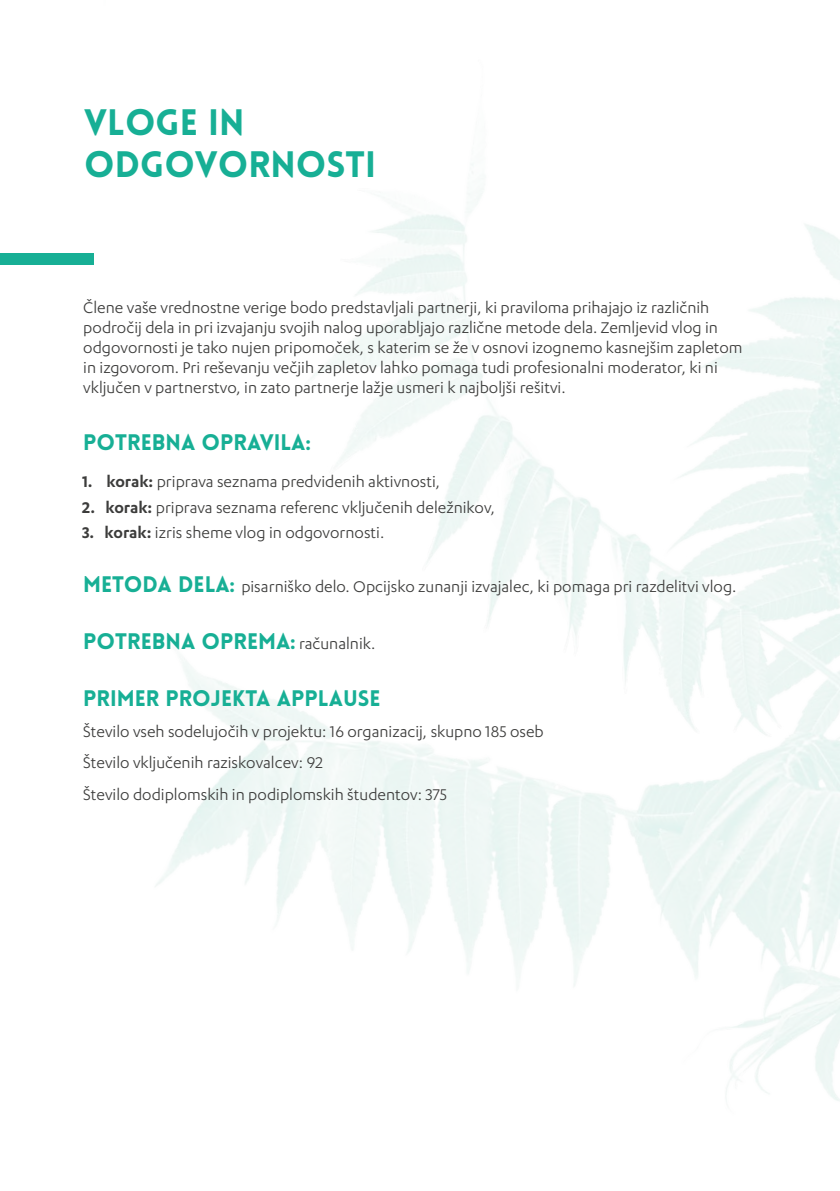
<style>
.page{position:relative;width:840px;height:1191px;background:#fff}
.page>*{position:absolute;margin:0;border:0;box-sizing:border-box;transform-origin:0 0}
.t1{font:900 36px/42px "Lovelo";color:#17af95}
.t2{font:900 22px "Lovelo";color:#17af95}
.t3{font:18px/20px "Karbon";color:#3c3c3b}
.s1{font-weight:600}
.s2{font-family:"Lovelo";font-weight:900;font-size:22px;color:#17af95}
.s3{font-family:"Karbon";font-weight:400;font-size:18px;color:#3c3c3b}
</style>
<div class="page">
<div style="left:0;top:253px;width:93px;height:11px;background:#17af95"></div>
<h1 class="t1" style="left:84px;top:102px;width:293px">VLOGE IN<br>ODGOVORNOSTI</h1>
<p class="t3" style="left:83px;top:297px;width:660px">Člene vaše vrednostne verige bodo predstavljali partnerji, ki praviloma prihajajo iz različnih področij dela in pri izvajanju svojih nalog uporabljajo različne metode dela. Zemljevid vlog in odgovornosti je tako nujen pripomoček, s katerim se že v osnovi izognemo kasnejšim zapletom in izgovorom. Pri reševanju večjih zapletov lahko pomaga tudi profesionalni moderator, ki ni vključen v partnerstvo, in zato partnerje lažje usmeri k najboljši rešitvi.</p>
<p class="t2" style="left:83px;top:428px;width:229px">POTREBNA OPRAVILA:</p>
<p class="t3" style="left:82px;top:471px;width:359px"><span class="s1">1. korak:</span> priprava seznama predvidenih aktivnosti,</p>
<p class="t3" style="left:82px;top:496px;width:414px"><span class="s1">2. korak:</span> priprava seznama referenc vključenih deležnikov,</p>
<p class="t3" style="left:82px;top:522px;width:303px"><span class="s1">3. korak:</span> izris sheme vlog in odgovornosti.</p>
<p class="t3" style="left:83px;top:575px;width:654px"><span class="s2">METODA DELA:</span> pisarniško delo. Opcijsko zunanji izvajalec, ki pomaga pri razdelitvi vlog.</p>
<p class="t2" style="left:83px;top:627px;width:293px">POTREBNA OPREMA: <span class="s3">računalnik.</span></p>
<p class="t2" style="left:83px;top:684px;width:299px">PRIMER PROJEKTA APPLAUSE</p>
<p class="t3" style="left:83px;top:715px;width:461px;line-height:31.4px">Število vseh sodelujočih v projektu: 16 organizacij, skupno 185 oseb<br>Število vključenih raziskovalcev: 92<br>Število dodiplomskih in podiplomskih študentov: 375</p>
</div>
